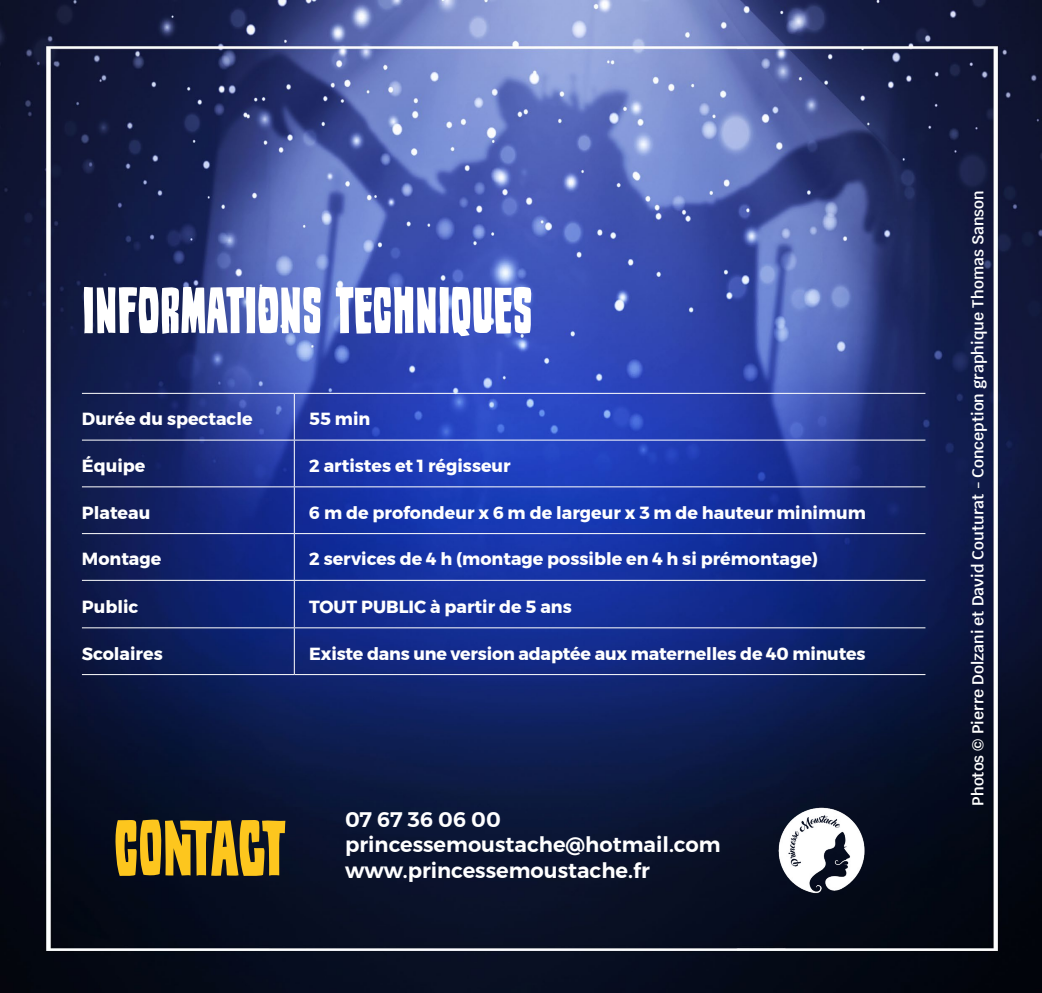
<style>
.page{position:relative;width:1042px;height:993px;background:#fff}
.page>*{position:absolute;margin:0;border:0;box-sizing:border-box;transform-origin:0 0}
.t1{font:84px "Wood Stamp";color:#fdc61e}
.t2{font:70px "Wood Stamp";color:#fff}
.t3{font:600 21px/25.2px "Montserrat";color:#fff}
.t4{font:700 17.5px "Montserrat";color:#fff}
.t5{font:600 15.75px "Krub";color:#fff}
</style>
<div class="page">
<img style="left:0;top:0;width:1042px;height:992px">
<hr style="left:82px;top:393px;width:212px;height:1px;background:#fff">
<hr style="left:294px;top:393px;width:631px;height:1px;background:#fff">
<hr style="left:294px;top:393px;width:1px;height:46px;background:#fff">
<hr style="left:82px;top:439px;width:212px;height:1px;background:#fff">
<hr style="left:294px;top:439px;width:631px;height:1px;background:#fff">
<hr style="left:294px;top:440px;width:1px;height:46px;background:#fff">
<hr style="left:82px;top:486px;width:212px;height:1px;background:#fff">
<hr style="left:294px;top:486px;width:631px;height:1px;background:#fff">
<hr style="left:294px;top:487px;width:1px;height:46px;background:#fff">
<hr style="left:82px;top:533px;width:212px;height:1px;background:#fff">
<hr style="left:294px;top:533px;width:631px;height:1px;background:#fff">
<hr style="left:294px;top:534px;width:1px;height:45px;background:#fff">
<hr style="left:82px;top:579px;width:212px;height:1px;background:#fff">
<hr style="left:294px;top:579px;width:631px;height:1px;background:#fff">
<hr style="left:294px;top:580px;width:1px;height:47px;background:#fff">
<hr style="left:82px;top:627px;width:212px;height:1px;background:#fff">
<hr style="left:294px;top:627px;width:631px;height:1px;background:#fff">
<hr style="left:294px;top:628px;width:1px;height:46px;background:#fff">
<hr style="left:82px;top:674px;width:212px;height:1px;background:#fff">
<hr style="left:294px;top:674px;width:631px;height:1px;background:#fff">
<img style="left:776px;top:806px;width:90px;height:88px">
<h2 class="t2" style="left:82px;top:273px;width:452px">INFORMATIONS TECHNIQUES</h2>
<p class="t4" style="left:82px;top:405px;width:172px">Durée du spectacle</p>
<p class="t4" style="left:309px;top:405px;width:63px">55 min</p>
<p class="t4" style="left:82px;top:451px;width:65px">Équipe</p>
<p class="t4" style="left:309px;top:451px;width:203px">2 artistes et 1 régisseur</p>
<p class="t4" style="left:82px;top:498px;width:70px">Plateau</p>
<p class="t4" style="left:309px;top:498px;width:558px">6 m de profondeur x 6 m de largeur x 3 m de hauteur minimum</p>
<p class="t4" style="left:82px;top:545px;width:81px">Montage</p>
<p class="t4" style="left:309px;top:545px;width:510px">2 services de 4 h (montage possible en 4 h si prémontage)</p>
<p class="t4" style="left:82px;top:592px;width:58px">Public</p>
<p class="t4" style="left:309px;top:592px;width:264px">TOUT PUBLIC à partir de 5 ans</p>
<p class="t4" style="left:82px;top:639px;width:82px">Scolaires</p>
<p class="t4" style="left:309px;top:639px;width:558px">Existe dans une version adaptée aux maternelles de 40 minutes</p>
<h1 class="t1" style="left:114px;top:803px;width:173px">CONTACT</h1>
<p class="t3" style="left:345px;top:806px;width:377px">07 67 36 06 00 princessemoustache@hotmail.com</p>
<p class="t3" style="left:345px;top:857px;width:306px">www.princessemoustache.fr</p>
<p class="t5" style="left:969px;top:805px;width:617px;rotate:-90deg">Photos © Pierre Dolzani et David Couturat - Conception graphique Thomas Sanson</p>
</div>
